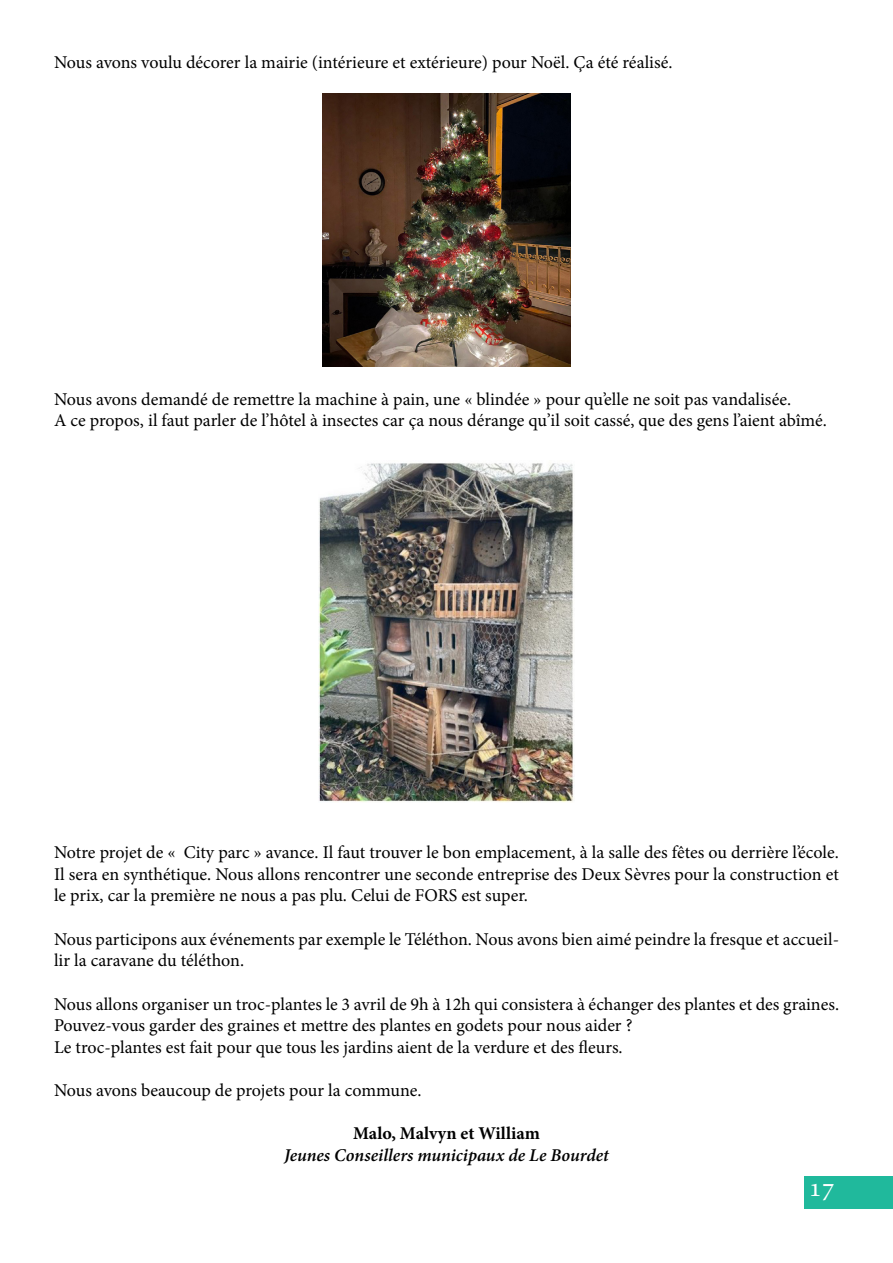
<style>
.page{position:relative;width:893px;height:1263px;background:#fff}
.page>*{position:absolute;margin:0;border:0;box-sizing:border-box;transform-origin:0 0}
.t1{font:27px "Minion Pro";color:#fff}
.t2{font:18px/21.6px "Minion Pro";color:#000}
.t3{font:italic 600 18px "Minion Pro";color:#000}
.t4{font:700 18px "Minion Pro";letter-spacing:.005em;color:#000}
</style>
<div class="page">
<div style="left:804px;top:1176px;width:89px;height:33px;background:#20b99c"></div>
<img style="left:322px;top:93px;width:248px;height:273px">
<img style="left:318px;top:463px;width:256px;height:339px">
<p class="t2" style="left:54px;top:51px;width:620px">Nous avons voulu décorer la mairie (intérieure et extérieure) pour Noël. Ça été réalisé.</p>
<p class="t2" style="left:54px;top:388px;width:774px">Nous avons demandé de remettre la machine à pain, une « blindée » pour qu’elle ne soit pas vandalisée.<br>A ce propos, il faut parler de l’hôtel à insectes car ça nous dérange qu’il soit cassé, que des gens l’aient abîmé.</p>
<p class="t2" style="left:54px;top:842px;width:786px;text-align:justify">Notre projet de « City parc » avance. Il faut trouver le bon emplacement, à la salle des fêtes ou derrière l’école.<br>Il sera en synthétique. Nous allons rencontrer une seconde entreprise des Deux Sèvres pour la construction et le prix, car la première ne nous a pas plu. Celui de FORS est super.</p>
<p class="t2" style="left:54px;top:928px;width:787px">Nous participons aux événements par exemple le Téléthon. Nous avons bien aimé peindre la fresque et accueil&shy;lir la caravane du téléthon.</p>
<p class="t2" style="left:54px;top:993px;width:787px">Nous allons organiser un troc-plantes le 3 avril de 9h à 12h qui consistera à échanger des plantes et des graines.<br>Pouvez-vous garder des graines et mettre des plantes en godets pour nous aider ?<br>Le troc-plantes est fait pour que tous les jardins aient de la verdure et des fleurs.</p>
<p class="t2" style="left:54px;top:1079px;width:369px">Nous avons beaucoup de projets pour la commune.</p>
<p class="t4" style="left:353px;top:1121px;width:188px">Malo, Malvyn et William</p>
<p class="t3" style="left:284px;top:1142px;width:326px">Jeunes Conseillers municipaux de Le Bourdet</p>
<h1 class="t1" style="left:809px;top:1169px;width:28px">17</h1>
</div>
